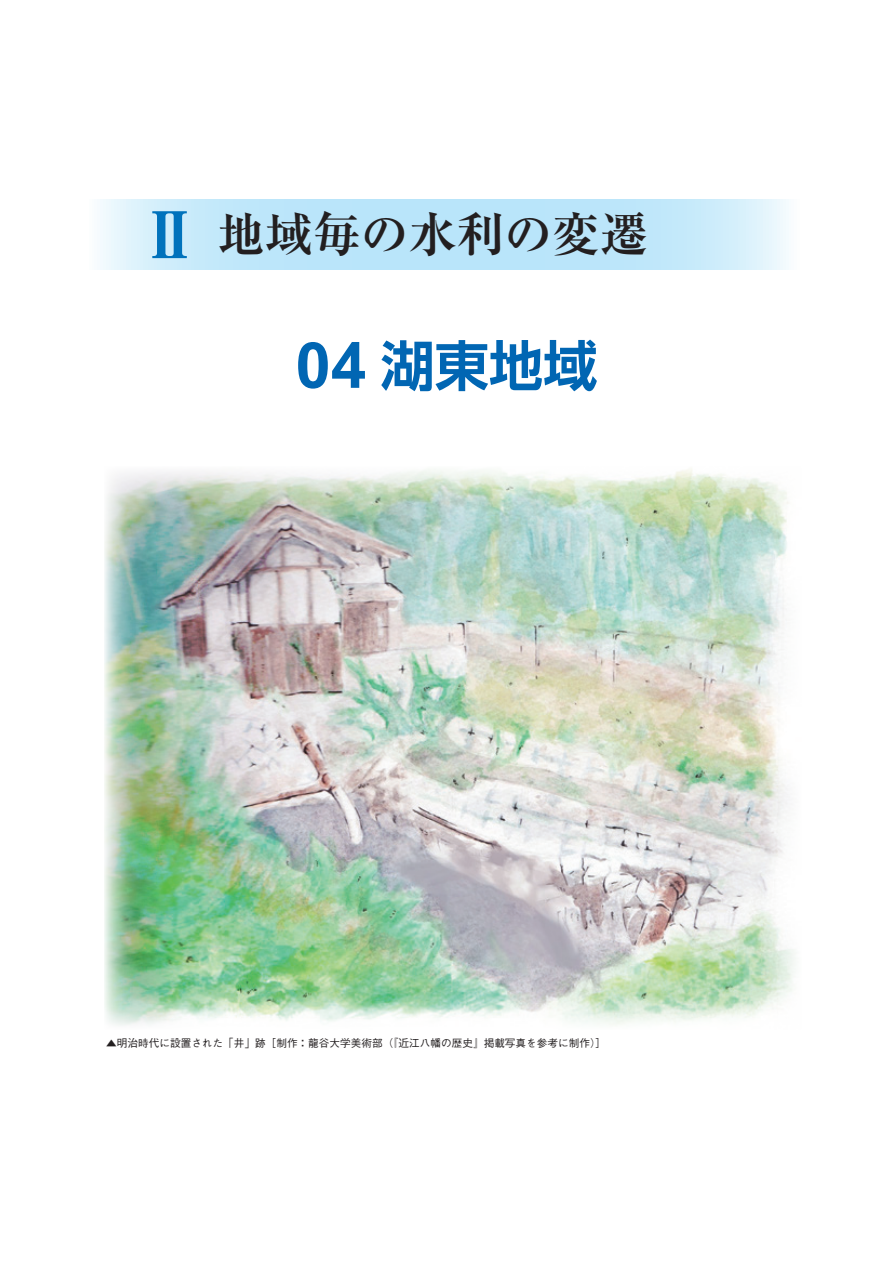
<style>
.page{position:relative;width:893px;height:1263px;background:#fff}
.page>*{position:absolute;margin:0;border:0;box-sizing:border-box;transform-origin:0 0}
.t1{font:700 54.15px "Shin Go De";color:#0166b3}
.t2{font:700 47.85px "Ryumin";color:#231f20}
.t3{font:500 10.65px "Gothic BBB";color:#231f20}
.s1{font-weight:800;font-size:63.75px;color:#0072bc}
.s2{font-family:"Arial";font-size:63.75px}
</style>
<div class="page">
<svg style="left:100px;top:200px;width:689px;height:69px;background:#c4e8fa"></svg>
<img style="left:104px;top:469px;width:691px;height:557px">
<h2 class="t2" style="left:138px;top:205px;width:512px"><span class="s1">Ⅱ</span> 地域毎の水利の変遷</h2>
<h1 class="t1" style="left:295px;top:330px;width:303px"><span class="s2">04</span> 湖東地域</h1>
<p class="t3" style="left:106px;top:1037px;width:501px">▲明治時代に設置された「井」跡［制作：龍谷大学美術部（『近江八幡の歴史』掲載写真を参考に制作）］</p>
</div>
